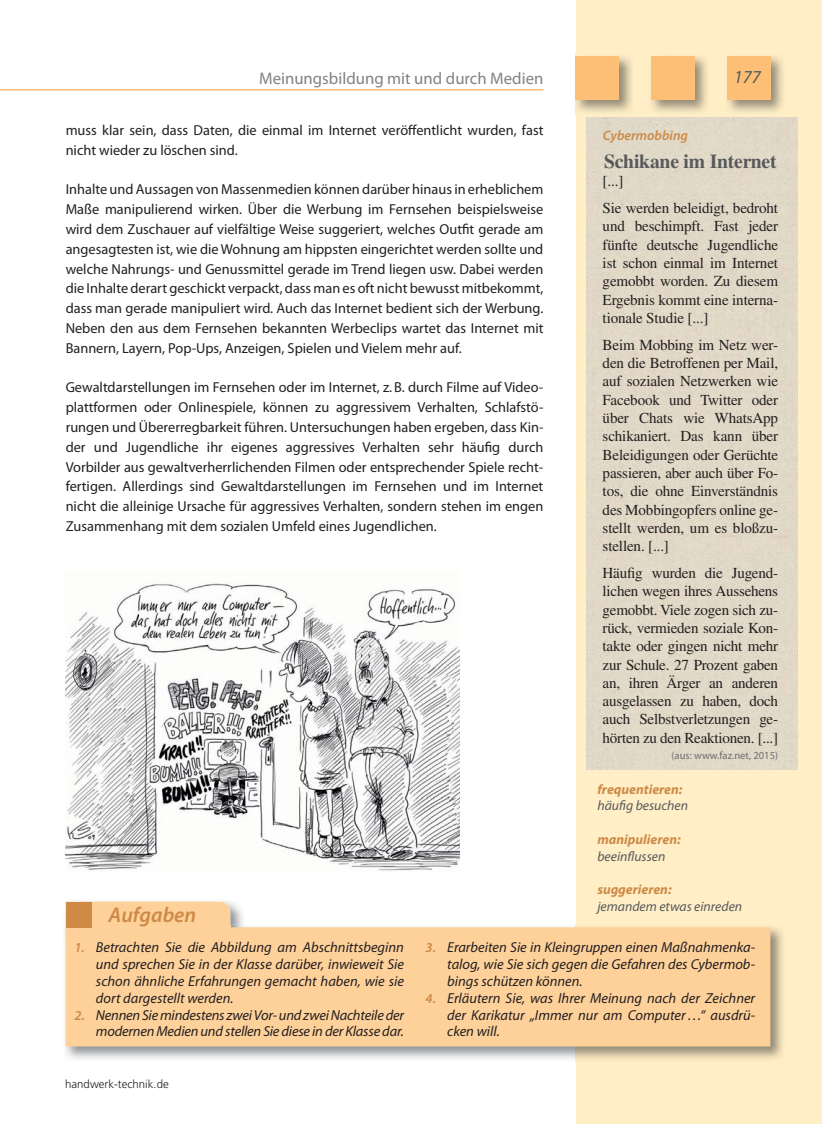
<style>
.page{position:relative;width:822px;height:1124px;background:#fff}
.page>*{position:absolute;margin:0;border:0;box-sizing:border-box;transform-origin:0 0}
.t1{font:italic 600 21.3px "Myriad Pro";color:#cd8a46}
.t2{font:700 19.8px "Times LT Std";letter-spacing:-.01em;color:#58595b}
.t3{font:italic 18.3px "Myriad Pro";color:#58595b}
.t4{font:16.8px "Myriad Pro";color:#808285}
.t5{font:15.3px/18.3px "Times LT Std";letter-spacing:-.01em;color:#231f20;text-align:justify}
.t6{font:14.55px/19.8px "Myriad Pro";color:#231f20;text-align:justify}
.t7{font:italic 14.55px/16.8px "Myriad Pro";color:#231f20;text-align:justify}
.t8{font:italic 13.65px "Myriad Pro";color:#58595b}
.t9{font:italic 700 13.65px "Myriad Pro";color:#cd8a46}
.t10{font:italic 600 13.65px "Myriad Pro";color:#cd8a46}
.t11{font:300 11.4px "Frutiger LT Std";color:#231f20}
.t12{font:10.65px "Myriad Pro";color:#6d6e70}
.s1{font-weight:600;font-size:13.65px;color:#cd8a46}
</style>
<div class="page">
<div style="left:575px;top:0;width:246px;height:1124px;background:#ffeec6"></div>
<img style="left:727px;top:56px;width:56px;height:56px">
<div style="left:727px;top:56px;width:43px;height:43px;background:#fdbf75"></div>
<img style="left:651px;top:56px;width:56px;height:56px">
<div style="left:651px;top:56px;width:43px;height:43px;background:#fdbf75"></div>
<img style="left:575px;top:56px;width:57px;height:56px">
<div style="left:575px;top:56px;width:44px;height:43px;background:#fdbf75"></div>
<hr style="left:0;top:89px;width:543px;height:2px;background:#fdbf75">
<div style="left:586px;top:118px;width:211px;height:651px;background:#e0d8c7"></div>
<img style="left:65px;top:901px;width:178px;height:24px">
<div style="left:92px;top:902px;width:138px;height:23px;background:#fed19a"></div>
<img style="left:65px;top:927px;width:718px;height:132px">
<div style="left:66px;top:927px;width:704px;height:119px;background:#fed19a"></div>
<div style="left:66px;top:925px;width:164px;height:7px;background:#fed19a"></div>
<div style="left:66px;top:902px;width:26px;height:25px;background:#ce8b46"></div>
<img style="left:66px;top:583px;width:393px;height:288px">
<p class="t4" style="left:259px;top:72px;width:286px">Meinungsbildung mit und durch Medien</p>
<p class="t3" style="left:733px;top:70px;width:28px">177</p>
<p class="t6" style="left:66px;top:121px;width:479px">muss klar sein, dass Daten, die einmal im Internet veröffent licht wurden, fast nicht wieder zu löschen sind.</p>
<p class="t6" style="left:66px;top:180px;width:479px">Inhalte und Aussagen von Massenmedien können darüber hinaus in erheblichem Maße manipulierend wirken. Über die Werbung im Fernsehen beispielsweise wird dem Zuschauer auf vielfältige Weise suggeriert, welches Outfit gerade am angesagtesten ist, wie die Wohnung am hippsten eingerichtet werden sollte und welche Nahrungs- und Genussmittel gerade im Trend liegen usw. Dabei werden die Inhalte derart geschickt verpackt, dass man es oft nicht bewusst mitbekommt, dass man gerade manipuliert wird. Auch das Internet bedient sich der Werbung.<br>Neben den aus dem Fernsehen bekannten Werbeclips wartet das Internet mit Bannern, Layern, Pop-Ups, Anzeigen, Spielen und Vielem mehr auf.</p>
<p class="t6" style="left:66px;top:378px;width:479px">Gewaltdarstellungen im Fernsehen oder im Internet, z. B. durch Filme auf Video&shy;plattformen oder Onlinespiele, können zu aggressivem Verhalten, Schlafstö&shy;rungen und Übererregbarkeit führen. Untersuchungen haben ergeben, dass Kin&shy;der und Jugendliche ihr eigenes aggressives Verhalten sehr häufig durch Vorbilder aus gewaltverherrlichenden Filmen oder entsprechender Spiele recht&shy;fertigen. Allerdings sind Gewaltdarstellungen im Fernsehen und im Internet nicht die alleinige Ursache für aggressives Verhalten, sondern stehen im engen Zusammenhang mit dem sozialen Umfeld eines Jugendlichen.</p>
<p class="t10" style="left:603px;top:131px;width:87px">Cybermobbing</p>
<h2 class="t2" style="left:604px;top:150px;width:174px">Schikane im Internet</h2>
<p class="t5" style="left:602px;top:169px;width:177px;line-height:27px">[...]<br>Sie werden beleidigt, bedroht</p>
<p class="t5" style="left:602px;top:219px;width:177px">und beschimpft. Fast jeder fünfte deutsche Jugendliche ist schon einmal im Internet gemobbt worden. Zu diesem Ergebnis kommt eine interna&shy;tionale Studie [...]</p>
<p class="t5" style="left:602px;top:337px;width:177px">Beim Mobbing im Netz wer&shy;den die Betroffenen per Mail, auf sozialen Netzwerken wie Facebook und Twitter oder über Chats wie WhatsApp schikaniert. Das kann über Beleidigungen oder Gerüchte passieren, aber auch über Fo&shy;tos, die ohne Einverständnis des Mobbingopfers online ge&shy;stellt werden, um es bloßzu&shy;stellen. [...]</p>
<p class="t5" style="left:602px;top:565px;width:177px">Häufig wurden die Jugend&shy;lichen wegen ihres Aussehens gemobbt. Viele zogen sich zu&shy;rück, vermieden soziale Kon&shy;takte oder gingen nicht mehr zur Schule. 27 Prozent gaben an, ihren Ärger an anderen ausgelassen zu haben, doch auch Selbstverletzungen ge&shy;hörten zu den Reaktionen. [...]</p>
<p class="t12" style="left:671px;top:752px;width:108px">(aus: www.faz.net, 2015)</p>
<h1 class="t1" style="left:109px;top:907px;width:89px">Aufgaben</h1>
<p class="t7" style="left:96px;top:940px;width:309px;text-indent:-22px"><span class="s1">1.</span> Betrachten Sie die Abbildung am Abschnittsbeginn und sprechen Sie in der Klasse darüber, inwieweit Sie schon ähnliche Erfahrungen gemacht haben, wie sie dort dargestellt werden.</p>
<p class="t7" style="left:74px;top:1007px;width:331px;text-align:right"><span class="s1">2.</span> Nennen Sie mindestens zwei Vor- und zwei Nachteile der modernen Medien und stellen Sie diese in der Klasse dar.</p>
<p class="t11" style="left:65px;top:1077px;width:105px">handwerk-technik.de</p>
<p class="t9" style="left:597px;top:784px;width:87px">frequentieren:</p>
<p class="t8" style="left:597px;top:801px;width:92px">häufig besuchen</p>
<p class="t9" style="left:597px;top:834px;width:85px">manipulieren:</p>
<p class="t8" style="left:597px;top:851px;width:69px">beeinflussen</p>
<p class="t9" style="left:597px;top:884px;width:76px">suggerieren:</p>
<p class="t8" style="left:597px;top:901px;width:146px">jemandem etwas einreden</p>
<p class="t7" style="left:447px;top:940px;width:309px;text-indent:-22px"><span class="s1">3.</span> Erarbeiten Sie in Kleingruppen einen Maßnahmenka&shy;talog, wie Sie sich gegen die Gefahren des Cybermob&shy;bings schützen können.</p>
<p class="t7" style="left:447px;top:990px;width:309px;text-indent:-22px"><span class="s1">4.</span> Erläutern Sie, was Ihrer Meinung nach der Zeichner der Karikatur „Immer nur am Computer …“ ausdrü&shy;cken will.</p>
</div>
